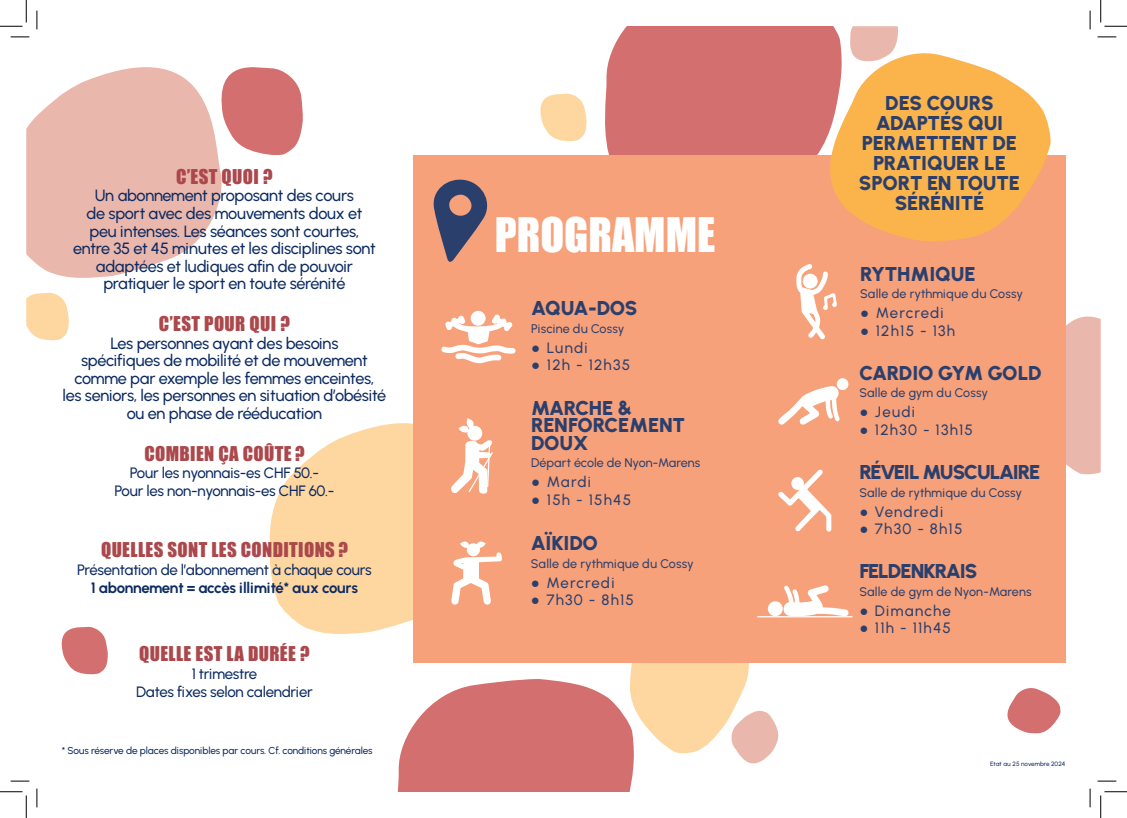
<style>
.page{position:relative;width:1127px;height:818px;background:#fff}
.page>*{position:absolute;margin:0;border:0;box-sizing:border-box;transform-origin:0 0}
.t1{font:43.75px "Impact";color:#fff}
.t2{font:900 20px/20px "Urbanist";letter-spacing:-.01em;color:#2b3f6d}
.t3{font:900 20px "Urbanist";letter-spacing:-.06em;color:#2b3f6d}
.t4{font:900 20px "Urbanist";letter-spacing:-.05em;color:#2b3f6d}
.t5{font:18.75px "Impact";letter-spacing:.02em;color:#ab484c}
.t6{font:500 16.25px/17.5px "Urbanist";letter-spacing:-.025em;color:#0d2b62;text-align:center}
.t7{font:500 15px/17.5px "Urbanist";letter-spacing:-.025em;color:#0d2b62;text-align:center}
.t8{font:500 15px "Urbanist";letter-spacing:.08em;color:#2b3f6d}
.t9{font:700 15px "Urbanist";letter-spacing:-.02em;color:#0d2b62}
.t10{font:500 12.5px "Urbanist";letter-spacing:.005em;color:#2b3f6d}
.t11{font:500 10px "Urbanist";letter-spacing:-.015em;color:#0d2b62}
.t12{font:500 6.25px "Urbanist";letter-spacing:.005em;color:#0d2b62}
.s1{font-family:"Arial";font-weight:700}
</style>
<div class="page">
<svg style="left:26px;top:67px;width:196px;height:211px;fill:#eab7ac"></svg>
<svg style="left:213px;top:67px;width:90px;height:89px"></svg>
<svg style="left:586px;top:26px;width:255px;height:129px;background:#d87f7f"></svg>
<svg style="left:540px;top:93px;width:46px;height:48px"></svg>
<svg style="left:26px;top:292px;width:43px;height:48px;background:#fedcae"></svg>
<svg style="left:850px;top:26px;width:48px;height:20px"></svg>
<svg style="left:1007px;top:688px;width:53px;height:46px"></svg>
<svg style="left:61px;top:626px;width:47px;height:49px"></svg>
<svg style="left:269px;top:423px;width:143px;height:211px;fill:#fed69f"></svg>
<svg style="left:1064px;top:316px;width:36px;height:158px;background:#ebb7ab"></svg>
<div style="left:412px;top:155px;width:652px;height:508px;background:#f7a17a"></div>
<svg style="left:779px;top:46px;width:272px;height:196px;fill:#fbb44c"></svg>
<svg style="left:433px;top:179px;width:55px;height:83px"></svg>
<svg style="left:778px;top:386px;width:61px;height:39px"></svg>
<div style="left:836px;top:378px;width:12px;height:12px;background:#fff;border-radius:50%"></div>
<svg style="left:441px;top:314px;width:74px;height:49px"></svg>
<div style="left:470px;top:311px;width:15px;height:15px;background:#fff;border-radius:50%"></div>
<svg style="left:796px;top:264px;width:40px;height:75px"></svg>
<div style="left:802px;top:274px;width:15px;height:15px;background:#fff;border-radius:50%"></div>
<svg style="left:458px;top:418px;width:15px;height:14px"></svg>
<svg style="left:451px;top:438px;width:42px;height:56px"></svg>
<div style="left:467px;top:426px;width:15px;height:15px;background:#fff;border-radius:50%"></div>
<svg style="left:370px;top:541px;width:479px;height:251px"></svg>
<div style="left:767px;top:601px;width:15px;height:15px;background:#fff;border-radius:50%"></div>
<hr style="left:757px;top:616px;width:95px;height:1px;background:#fff">
<svg style="left:778px;top:469px;width:53px;height:63px"></svg>
<div style="left:791px;top:477px;width:12px;height:13px;background:#fff;border-radius:50%"></div>
<svg style="left:11px;top:36px;width:18px;height:2px"></svg>
<svg style="left:1097px;top:36px;width:18px;height:2px"></svg>
<svg style="left:11px;top:780px;width:18px;height:2px"></svg>
<svg style="left:1097px;top:780px;width:18px;height:2px"></svg>
<svg style="left:36px;top:11px;width:2px;height:18px"></svg>
<svg style="left:36px;top:788px;width:2px;height:19px"></svg>
<svg style="left:1089px;top:11px;width:1px;height:18px"></svg>
<svg style="left:1089px;top:788px;width:1px;height:19px"></svg>
<svg style="left:0;top:0;width:27px;height:27px"></svg>
<svg style="left:0;top:791px;width:27px;height:27px"></svg>
<svg style="left:1100px;top:0;width:26px;height:27px"></svg>
<svg style="left:1100px;top:791px;width:26px;height:27px"></svg>
<p class="t5" style="left:176px;top:162px;width:98px">C’EST QUOI ?</p>
<p class="t6" style="left:73px;top:187px;width:304px">Un abonnement proposant des cours<br>de sport avec des mouvements doux et peu intenses. Les séances sont courtes, entre 35 et 45 minutes et les disciplines sont adaptées et ludiques afin de pouvoir pratiquer le sport en toute sérénité</p>
<p class="t5" style="left:159px;top:309px;width:132px">C’EST POUR QUI ?</p>
<p class="t6" style="left:62px;top:334px;width:325px">Les personnes ayant des besoins<br>spécifiques de mobilité et de mouvement comme par exemple les femmes enceintes,<br>les seniors, les personnes en situation d’obésité ou en phase de rééducation</p>
<p class="t5" style="left:144px;top:439px;width:162px">COMBIEN ÇA COÛTE ?</p>
<p class="t7" style="left:114px;top:464px;width:221px">Pour les nyonnais-es CHF 50.-<br>Pour les non-nyonnais-es CHF 60.-</p>
<p class="t5" style="left:101px;top:535px;width:248px">QUELLES SONT LES CONDITIONS ?</p>
<p class="t7" style="left:77px;top:561px;width:296px">Présentation de l’abonnement à chaque cours</p>
<p class="t9" style="left:91px;top:579px;width:268px">1 abonnement = accès illimité* aux cours</p>
<p class="t5" style="left:139px;top:639px;width:172px">QUELLE EST LA DURÉE ?</p>
<p class="t7" style="left:136px;top:664px;width:178px;line-height:18px">1 trimestre<br>Dates fixes selon calendrier</p>
<p class="t11" style="left:62px;top:744px;width:312px">* Sous réserve de places disponibles par cours. Cf. conditions générales</p>
<h1 class="t1" style="left:494px;top:201px;width:222px">PROGRAMME</h1>
<p class="t2" style="left:531px;top:298px;width:108px">AQUA-DOS</p>
<p class="t10" style="left:531px;top:321px;width:95px">Piscine du Cossy</p>
<p class="t8" style="left:531px;top:339px;width:58px"><span class="s1">●</span> Lundi</p>
<p class="t8" style="left:531px;top:356px;width:100px"><span class="s1">●</span> 12h - 12h35</p>
<p class="t2" style="left:531px;top:399px;width:155px;line-height:17.5px">MARCHE &amp;<br>RENFORCEMENT<br>DOUX</p>
<p class="t10" style="left:531px;top:455px;width:170px">Départ école de Nyon-Marens</p>
<p class="t8" style="left:531px;top:473px;width:62px"><span class="s1">●</span> Mardi</p>
<p class="t8" style="left:531px;top:490px;width:101px"><span class="s1">●</span> 15h - 15h45</p>
<p class="t2" style="left:531px;top:533px;width:69px">AÏKIDO</p>
<p class="t10" style="left:531px;top:556px;width:164px">Salle de rythmique du Cossy</p>
<p class="t8" style="left:531px;top:573px;width:85px"><span class="s1">●</span> Mercredi</p>
<p class="t8" style="left:531px;top:591px;width:105px"><span class="s1">●</span> 7h30 - 8h15</p>
<p class="t2" style="left:858px;top:93px;width:163px;text-align:center">DES COURS<br>ADAPTÉS QUI<br>PERMETTENT DE<br>PRATIQUER LE<br>SPORT EN TOUTE<br>SÉRÉNITÉ</p>
<p class="t2" style="left:860px;top:264px;width:117px">RYTHMIQUE</p>
<p class="t10" style="left:860px;top:286px;width:164px">Salle de rythmique du Cossy</p>
<p class="t8" style="left:860px;top:304px;width:85px"><span class="s1">●</span> Mercredi</p>
<p class="t8" style="left:860px;top:321px;width:96px"><span class="s1">●</span> 12h15 - 13h</p>
<p class="t2" style="left:859px;top:363px;width:184px">CARDIO GYM GOLD</p>
<p class="t10" style="left:859px;top:385px;width:130px">Salle de gym du Cossy</p>
<p class="t8" style="left:859px;top:403px;width:58px"><span class="s1">●</span> Jeudi</p>
<p class="t8" style="left:859px;top:421px;width:115px"><span class="s1">●</span> 12h30 - 13h15</p>
<p class="t3" style="left:859px;top:460px;width:182px">RÉVEIL MUSCULAIRE</p>
<p class="t10" style="left:859px;top:485px;width:164px">Salle de rythmique du Cossy</p>
<p class="t8" style="left:859px;top:502px;width:86px"><span class="s1">●</span> Vendredi</p>
<p class="t8" style="left:859px;top:520px;width:105px"><span class="s1">●</span> 7h30 - 8h15</p>
<p class="t4" style="left:859px;top:559px;width:119px">FELDENKRAIS</p>
<p class="t10" style="left:859px;top:584px;width:174px">Salle de gym de Nyon-Marens</p>
<p class="t8" style="left:859px;top:601px;width:93px"><span class="s1">●</span> Dimanche</p>
<p class="t8" style="left:859px;top:619px;width:93px"><span class="s1">●</span> 11h - 11h45</p>
<p class="t12" style="left:989px;top:760px;width:77px">Etat au 25 novembre 2024</p>
</div>
